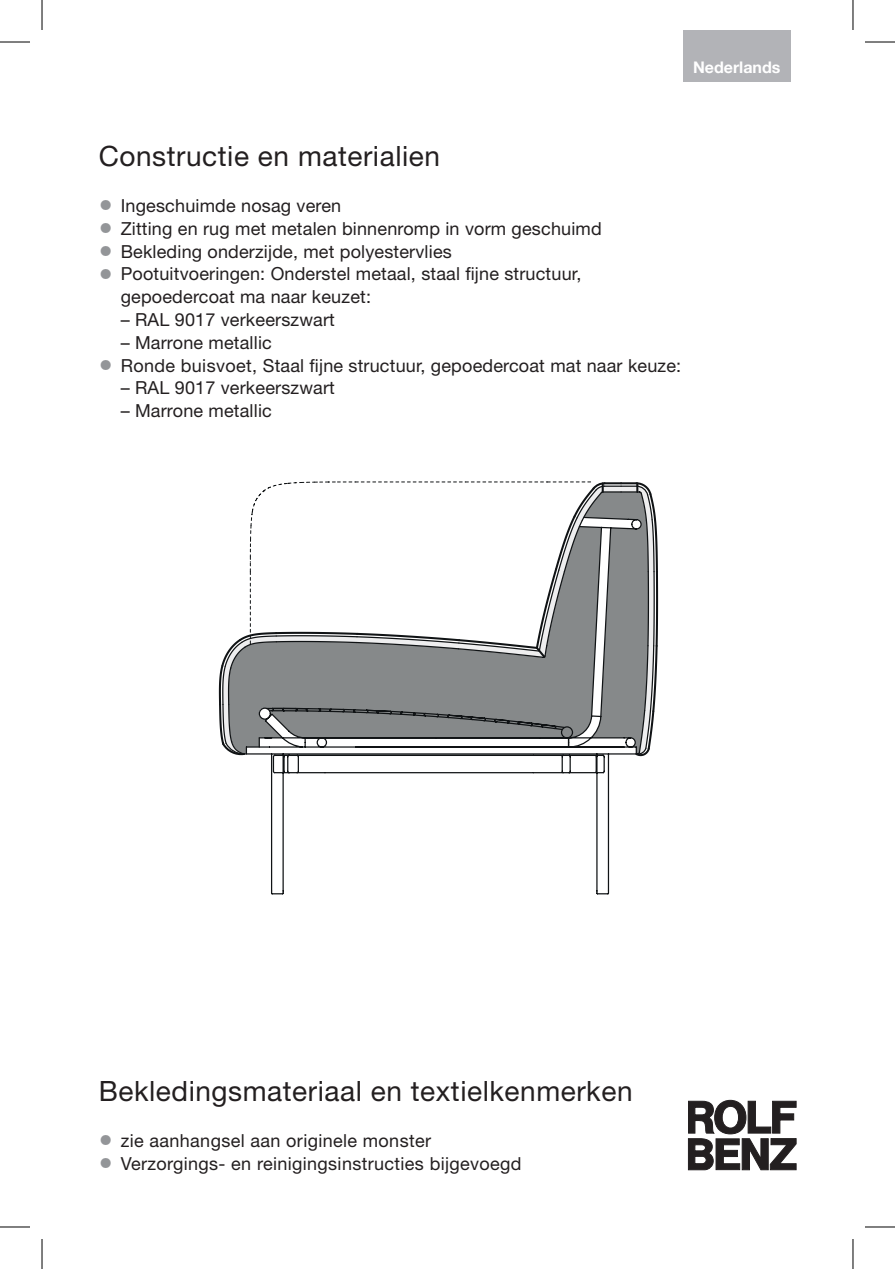
<style>
.page{position:relative;width:895px;height:1269px;background:#fff}
.page>*{position:absolute;margin:0;border:0;box-sizing:border-box;transform-origin:0 0}
.t1{font:28px "Helvetica Neue";letter-spacing:.02em;color:#231f20}
.t2{font:18px/22.8px "Helvetica Neue";letter-spacing:.01em;color:#231f20}
.t3{font:700 16px "Helvetica Neue";color:#fff}
.s1{font-size:28px;color:#939598}
</style>
<div class="page">
<div style="left:683px;top:31px;width:107px;height:51px;background:#b2b3b7"></div>
<svg style="left:219px;top:482px;width:439px;height:412px"></svg>
<svg style="left:688px;top:1100px;width:108px;height:70px"></svg>
<hr style="left:0;top:42px;width:30px;height:1px;background:#000">
<hr style="left:865px;top:42px;width:30px;height:1px;background:#000">
<hr style="left:0;top:1227px;width:30px;height:1px;background:#000">
<hr style="left:865px;top:1227px;width:30px;height:1px;background:#000">
<hr style="left:42px;top:0;width:1px;height:30px;background:#000">
<hr style="left:42px;top:1239px;width:1px;height:30px;background:#000">
<hr style="left:852px;top:0;width:1px;height:30px;background:#000">
<hr style="left:852px;top:1239px;width:1px;height:30px;background:#000">
<p class="t3" style="left:693px;top:55px;width:89px">Nederlands</p>
<h1 class="t1" style="left:99px;top:140px;width:343px">Constructie en materialien</h1>
<p class="t2" style="left:99px;top:194px;width:244px"><span class="s1">•</span> Ingeschuimde nosag veren</p>
<p class="t2" style="left:99px;top:217px;width:504px"><span class="s1">•</span> Zitting en rug met metalen binnenromp in vorm geschuimd</p>
<p class="t2" style="left:99px;top:239px;width:355px"><span class="s1">•</span> Bekleding onderzijde, met polyestervlies</p>
<p class="t2" style="left:121px;top:262px;width:462px;text-indent:-22px"><span class="s1">•</span> Pootuitvoeringen: Onderstel metaal, staal fijne structuur, gepoedercoat ma naar keuzet:</p>
<p class="t2" style="left:121px;top:308px;width:216px">– RAL 9017 verkeerszwart</p>
<p class="t2" style="left:121px;top:331px;width:153px">– Marrone metallic</p>
<p class="t2" style="left:99px;top:353px;width:584px"><span class="s1">•</span> Ronde buisvoet, Staal fijne structuur, gepoedercoat mat naar keuze:</p>
<p class="t2" style="left:121px;top:376px;width:216px">– RAL 9017 verkeerszwart</p>
<p class="t2" style="left:121px;top:399px;width:153px">– Marrone metallic</p>
<h1 class="t1" style="left:99px;top:1075px;width:535px">Bekledingsmateriaal en textielkenmerken</h1>
<p class="t2" style="left:99px;top:1129px;width:334px"><span class="s1">•</span> zie aanhangsel aan originele monster</p>
<p class="t2" style="left:99px;top:1151px;width:424px"><span class="s1">•</span> Verzorgings- en reinigingsinstructies bijgevoegd</p>
</div>
